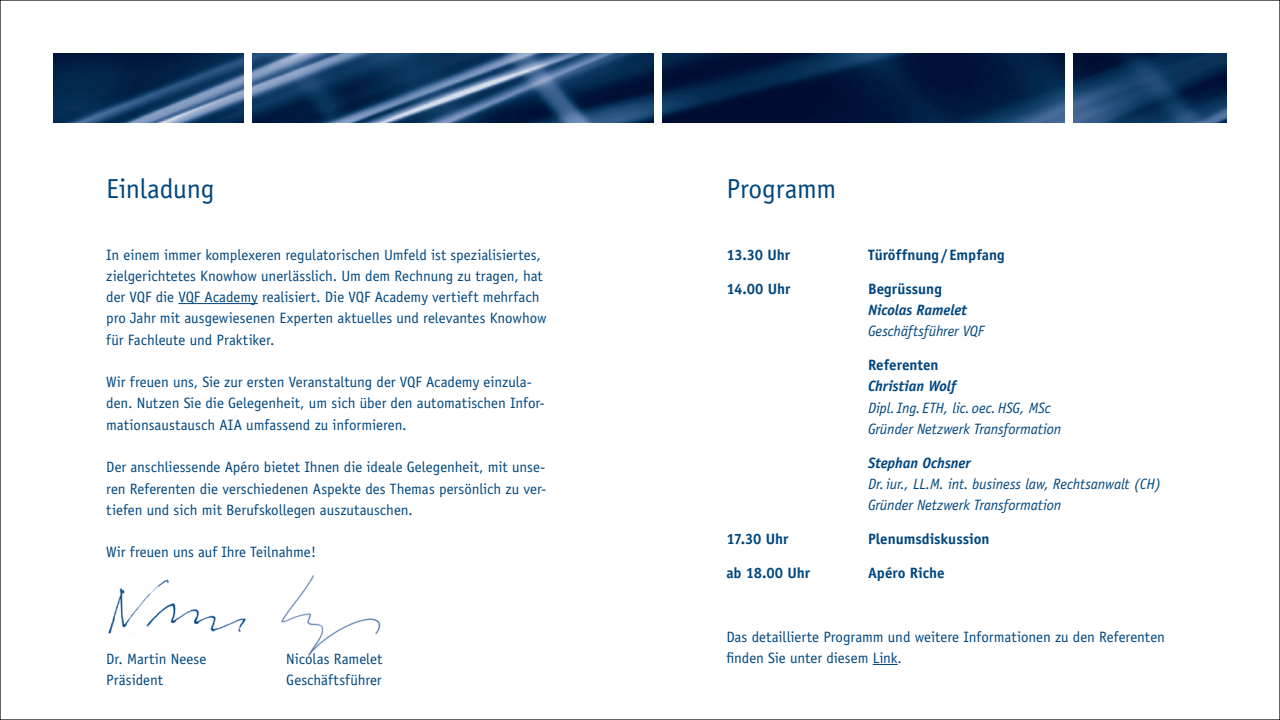
<style>
.page{position:relative;width:1280px;height:720px;background:#fff}
.page>*{position:absolute;margin:0;border:0;box-sizing:border-box;transform-origin:0 0}
.t1{font:27.5px "Officina Sans";letter-spacing:-.01em;color:#00467e}
.t2{font:15px/21.2px "Officina Sans";letter-spacing:-.005em;color:#00467e}
.t3{font:italic 15px/21.2px "Officina Sans";letter-spacing:-.01em;color:#00467e}
.t4{font:700 15px "Officina Sans";color:#00467e}
.t5{font:italic 700 15px "Officina Sans";letter-spacing:-.01em;color:#00467e}
</style>
<div class="page">
<img style="left:53px;top:53px;width:1174px;height:70px">
<div style="left:244px;top:53px;width:7px;height:128px;background:#fff"></div>
<div style="left:655px;top:53px;width:7px;height:128px;background:#fff"></div>
<div style="left:1065px;top:53px;width:7px;height:128px;background:#fff"></div>
<img style="left:281px;top:567px;width:100px;height:89px">
<img style="left:108px;top:579px;width:138px;height:55px">
<hr style="left:178px;top:303px;width:80px;height:1px;background:#00467e">
<h1 class="t1" style="left:106px;top:172px;width:110px">Einladung</h1>
<p class="t2" style="left:106px;top:244px;width:442px">In einem immer komplexeren regulatorischen Umfeld ist spezialisiertes, zielgerichtetes Knowhow unerlässlich. Um dem Rechnung zu tragen, hat der VQF die VQF Academy realisiert. Die VQF Academy vertieft mehrfach pro Jahr mit ausgewiesenen Experten aktuelles und relevantes Knowhow für Fachleute und Praktiker.</p>
<p class="t2" style="left:106px;top:371px;width:440px">Wir freuen uns, Sie zur ersten Veranstaltung der VQF Academy einzula&shy;den. Nutzen Sie die Gelegenheit, um sich über den automatischen Infor&shy;mationsaustausch AIA umfassend zu informieren.</p>
<p class="t2" style="left:106px;top:456px;width:442px;text-align:justify">Der anschliessende Apéro bietet Ihnen die ideale Gelegenheit, mit unse&shy;ren Referenten die verschiedenen Aspekte des Themas persönlich zu ver&shy;tiefen und sich mit Berufskollegen auszutauschen.</p>
<p class="t2" style="left:106px;top:541px;width:211px">Wir freuen uns auf Ihre Teilnahme!</p>
<p class="t2" style="left:106px;top:647px;width:102px">Dr. Martin Neese</p>
<p class="t2" style="left:286px;top:647px;width:98px">Nicolas Ramelet</p>
<p class="t2" style="left:106px;top:669px;width:58px">Präsident</p>
<p class="t2" style="left:286px;top:669px;width:97px">Geschäftsführer</p>
<h1 class="t1" style="left:726px;top:172px;width:111px">Programm</h1>
<p class="t4" style="left:726px;top:245px;width:65px">13.30 Uhr</p>
<p class="t4" style="left:868px;top:245px;width:138px">Türöffnung/ Empfang</p>
<p class="t4" style="left:726px;top:279px;width:65px">14.00 Uhr</p>
<p class="t4" style="left:868px;top:279px;width:75px">Begrüssung</p>
<p class="t5" style="left:868px;top:301px;width:100px">Nicolas Ramelet</p>
<p class="t3" style="left:868px;top:320px;width:118px">Geschäftsführer VQF</p>
<p class="t4" style="left:868px;top:355px;width:72px">Referenten</p>
<p class="t5" style="left:868px;top:377px;width:90px">Christian Wolf</p>
<p class="t3" style="left:868px;top:397px;width:195px">Dipl.Ing. ETH, lic. oec.HSG, MSc<br>Gründer Netzwerk Transformation</p>
<p class="t5" style="left:868px;top:453px;width:104px">Stephan Ochsner</p>
<p class="t3" style="left:868px;top:473px;width:294px">Dr.iur., LL.M. int. business law, Rechtsanwalt (CH)<br>Gründer Netzwerk Transformation</p>
<p class="t4" style="left:726px;top:529px;width:64px">17.30 Uhr</p>
<p class="t4" style="left:868px;top:529px;width:123px">Plenumsdiskussion</p>
<p class="t4" style="left:726px;top:563px;width:85px">ab 18.00 Uhr</p>
<p class="t4" style="left:868px;top:563px;width:78px">Apéro Riche</p>
<p class="t2" style="left:726px;top:625px;width:440px">Das detaillierte Programm und weitere Informationen zu den Referenten finden Sie unter diesem Link.</p>
</div>
